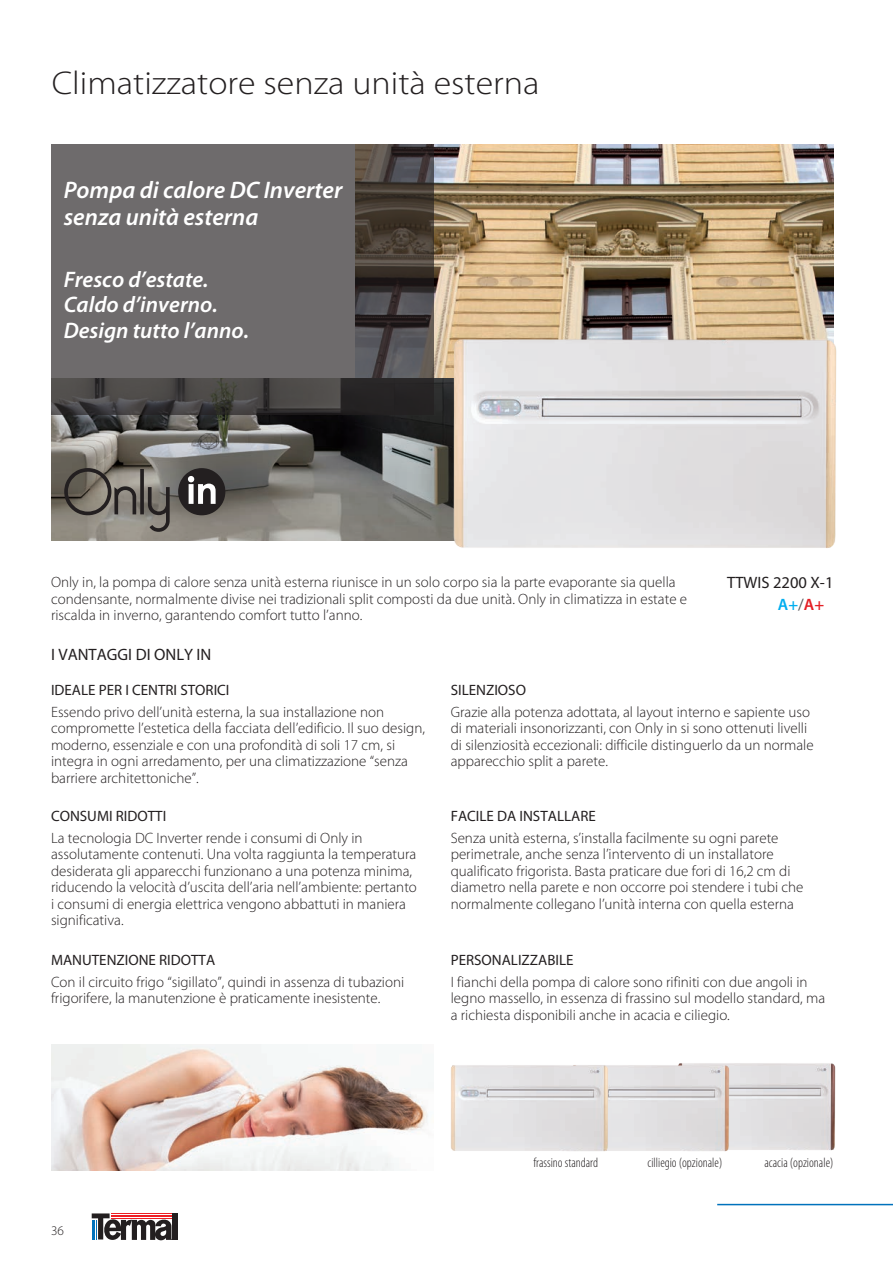
<style>
.page{position:relative;width:893px;height:1263px;background:#fff}
.page>*{position:absolute;margin:0;border:0;box-sizing:border-box;transform-origin:0 0}
.t1{font:300 33px "Myriad Pro";color:#231f20;scale:1.09 1}
.t2{font:italic 600 24px/27px "Myriad Pro";color:#fff}
.t3{font:italic 600 22.5px/25.5px "Myriad Pro";color:#fff}
.t4{font:16.5px/21.3px "Myriad Pro";color:#231f20}
.t5{font:300 15px/16.5px "Myriad Pro";color:#231f20}
.t6{font:15px "Myriad Pro";color:#231f20}
.t7{font:300 condensed 13.5px "Myriad Pro";color:#231f20}
.t8{font:300 13.2px "Myriad Pro";color:#231f20}
.s1{font-weight:600;color:#00aeef}
.s2{color:#57585a}
.s3{font-weight:600;color:#e41f25}
</style>
<div class="page">
<div style="left:173px;top:1213px;width:5px;height:27px;background:#231f20"></div>
<svg style="left:92px;top:1213px;width:81px;height:28px"></svg>
<hr style="left:717px;top:1204px;width:176px;height:1px;background:#0072bc">
<img style="left:434px;top:144px;width:399px;height:182px">
<img style="left:51px;top:414px;width:383px;height:127px">
<svg style="left:51px;top:144px;width:383px;height:270px;background:#605d5d"></svg>
<img style="left:733px;top:1063px;width:103px;height:88px">
<img style="left:613px;top:1063px;width:120px;height:89px">
<img style="left:450px;top:1065px;width:163px;height:87px">
<img style="left:51px;top:1044px;width:377px;height:126px">
<img style="left:434px;top:326px;width:403px;height:222px">
<svg style="left:64px;top:468px;width:106px;height:64px;background:#77736b"></svg>
<svg style="left:178px;top:468px;width:47px;height:47px;background:#565352"></svg>
<h1 class="t1" style="left:52px;top:63px;width:449px">Climatizzatore senza unità esterna</h1>
<h2 class="t2" style="left:64px;top:176px;width:280px">Pompa di calore DC Inverter senza unità esterna</h2>
<h3 class="t3" style="left:64px;top:266px;width:187px">Fresco d’estate.<br>Caldo d’inverno.<br>Design tutto l’anno.</h3>
<p class="t5" style="left:51px;top:574px;width:638px">Only in, la pompa di calore senza unità esterna riunisce in un solo corpo sia la parte evaporante sia quella condensante, normalmente divise nei tradizionali split composti da due unità. Only in climatizza in estate e riscalda in inverno, garantendo comfort tutto l’anno.</p>
<p class="t4" style="left:51px;top:644px;width:162px">I VANTAGGI DI ONLY IN</p>
<p class="t4" style="left:778px;top:572px;width:57px;text-indent:-51px">TTWIS 2200 X-1<br><span class="s1">A+</span><span class="s2">/</span><span class="s3">A+</span></p>
<p class="t6" style="left:51px;top:681px;width:180px">IDEALE PER I CENTRI STORICI</p>
<p class="t5" style="left:51px;top:703px;width:376px">Essendo privo dell’unità esterna, la sua installazione non compromette l’estetica della facciata dell’edificio. Il suo design, moderno, essenziale e con una profondità di soli 17 cm, si integra in ogni arredamento, per una climatizzazione “senza barriere architettoniche”.</p>
<p class="t6" style="left:51px;top:807px;width:117px">CONSUMI RIDOTTI</p>
<p class="t5" style="left:51px;top:829px;width:367px">La tecnologia DC Inverter rende i consumi di Only in assolutamente contenuti. Una volta raggiunta la temperatura desiderata gli apparecchi funzionano a una potenza minima, riducendo la velocità d’uscita dell’aria nell’ambiente: pertanto i consumi di energia elettrica vengono abbattuti in maniera significativa.</p>
<p class="t6" style="left:51px;top:951px;width:166px">MANUTENZIONE RIDOTTA</p>
<p class="t5" style="left:51px;top:973px;width:355px">Con il circuito frigo “sigillato”, quindi in assenza di tubazioni frigorifere, la manutenzione è praticamente inesistente.</p>
<p class="t6" style="left:451px;top:681px;width:77px">SILENZIOSO</p>
<p class="t5" style="left:451px;top:703px;width:364px">Grazie alla potenza adottata, al layout interno e sapiente uso di materiali insonorizzanti, con Only in si sono ottenuti livelli di silenziosità eccezionali: difficile distinguerlo da un normale apparecchio split a parete.</p>
<p class="t6" style="left:451px;top:807px;width:147px">FACILE DA INSTALLARE</p>
<p class="t5" style="left:451px;top:829px;width:354px">Senza unità esterna, s’installa facilmente su ogni parete perimetrale, anche senza l’intervento di un installatore qualificato frigorista. Basta praticare due fori di 16,2 cm di diametro nella parete e non occorre poi stendere i tubi che normalmente collegano l’unità interna con quella esterna</p>
<p class="t6" style="left:451px;top:951px;width:124px">PERSONALIZZABILE</p>
<p class="t5" style="left:451px;top:973px;width:376px">I fianchi della pompa di calore sono rifiniti con due angoli in legno massello, in essenza di frassino sul modello standard, ma a richiesta disponibili anche in acacia e ciliegio.</p>
<p class="t8" style="left:51px;top:1223px;width:14px">36</p>
<p class="t7" style="left:533px;top:1154px;width:66px">frassino standard</p>
<p class="t7" style="left:647px;top:1154px;width:76px">cilliegio (opzionale)</p>
<p class="t7" style="left:764px;top:1154px;width:70px">acacia (opzionale)</p>
</div>
